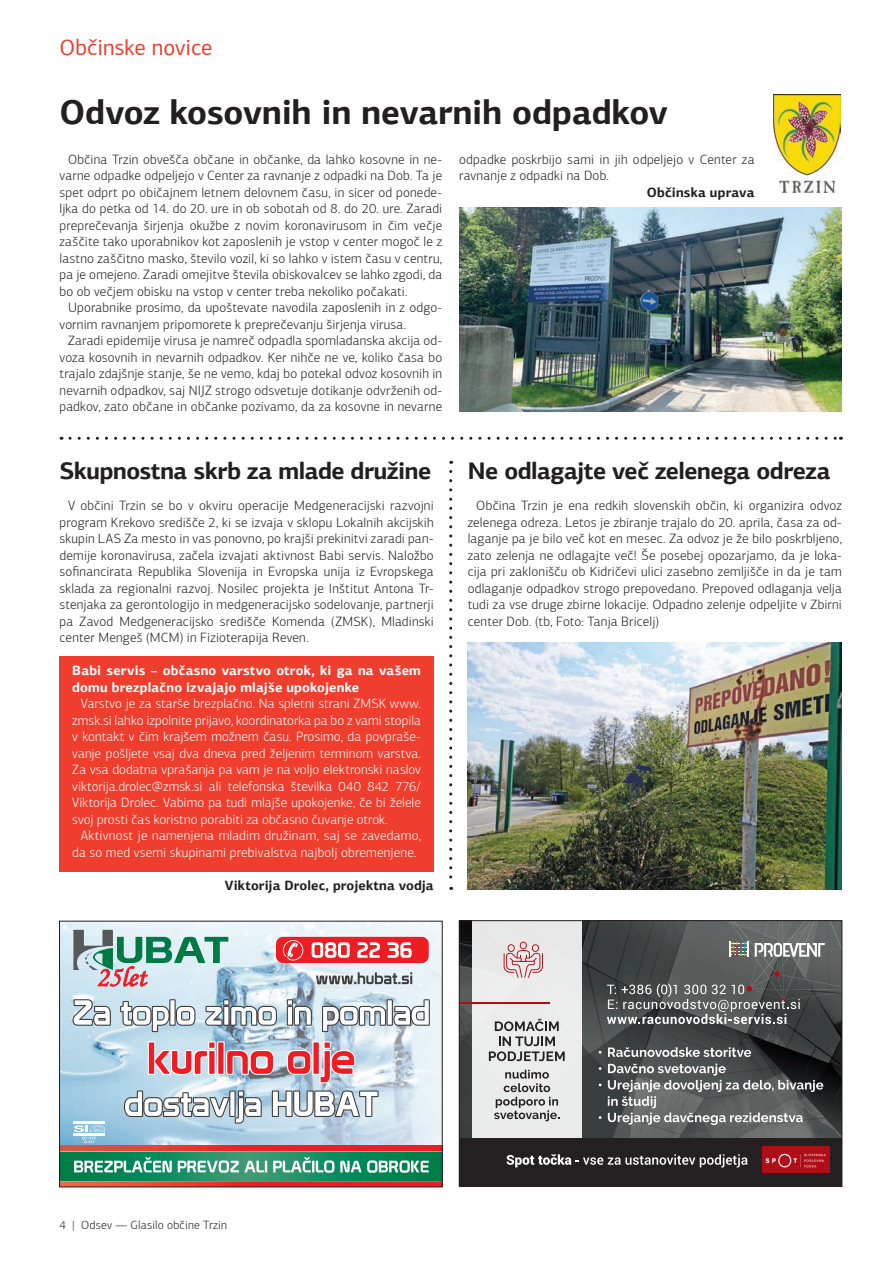
<style>
.page{position:relative;width:893px;height:1263px;background:#fff}
.page>*{position:absolute;margin:0;border:0;box-sizing:border-box;transform-origin:0 0}
.t1{font:700 34.5px "PF Agora Sans Pro";letter-spacing:-.005em;color:#231f20}
.t2{font:700 24px "PF Agora Sans Pro";letter-spacing:-.015em;color:#231f20}
.t3{font:22.5px "PF Agora Sans Pro";color:#ef3e2e}
.t4{font:300 13.5px/16.5px "PF Agora Sans Pro";letter-spacing:.01em;color:#231f20;text-align:justify}
.t5{font:300 13.5px/16.5px "PF Agora Sans Pro";letter-spacing:.01em;color:#fff;text-align:justify}
.t6{font:700 13.5px/16.5px "PF Agora Sans Pro";letter-spacing:.015em;color:#fff}
.t7{font:700 13.5px "PF Agora Sans Pro";letter-spacing:.01em;color:#231f20}
.t8{font:300 12px "PF Agora Sans Pro";letter-spacing:.015em;color:#231f20}
</style>
<div class="page">
<div style="left:60px;top:656px;width:374px;height:216px;background:#ef3e2e"></div>
<img style="left:459px;top:207px;width:383px;height:204px">
<svg style="left:70px;top:437px;width:771px;height:3px"></svg>
<svg style="left:449px;top:471px;width:3px;height:419px"></svg>
<img style="left:468px;top:642px;width:374px;height:248px">
<img style="left:774px;top:94px;width:67px;height:98px">
<img style="left:61px;top:923px;width:380px;height:223px">
<svg style="left:316px;top:972px;width:96px;height:12px"></svg>
<img style="left:61px;top:1146px;width:380px;height:39px">
<svg style="left:72px;top:930px;width:156px;height:56px;background:#a5c1bd"></svg>
<div style="left:276px;top:937px;width:153px;height:26px;background:#ee1d23;border-radius:7px"></div>
<svg style="left:283px;top:940px;width:20px;height:20px"></svg>
<svg style="left:312px;top:942px;width:100px;height:16px"></svg>
<svg style="left:71px;top:997px;width:360px;height:146px;background:#c1c9d4"></svg>
<svg style="left:61px;top:1151px;width:380px;height:30px;background:#449f7b"></svg>
<div style="left:59px;top:921px;width:384px;height:266px;border:1px solid #231f20"></div>
<svg style="left:461px;top:922px;width:379px;height:263px;background:#787575"></svg>
<svg style="left:607px;top:921px;width:236px;height:103px;background:#5e6261"></svg>
<div style="left:459px;top:920px;width:383px;height:267px;border:1px solid #231f20"></div>
<h3 class="t3" style="left:60px;top:34px;width:154px">Občinske novice</h3>
<h1 class="t1" style="left:60px;top:90px;width:610px">Odvoz kosovnih in nevarnih odpadkov</h1>
<p class="t4" style="left:60px;top:151px;width:384px;text-indent:8px">Občina Trzin obvešča občane in občanke, da lahko kosovne in ne&shy;varne odpadke odpeljejo v Center za ravnanje z odpadki na Dob. Ta je spet odprt po običajnem letnem delovnem času, in sicer od ponede&shy;ljka do petka od 14. do 20. ure in ob sobotah od 8. do 20. ure. Zaradi preprečevanja širjenja okužbe z novim koronavirusom in čim večje zaščite tako uporabnikov kot zaposlenih je vstop v center mogoč le z lastno zaščitno masko, število vozil, ki so lahko v istem času v centru, pa je omejeno. Zaradi omejitve števila obiskovalcev se lahko zgodi, da bo ob večjem obisku na vstop v center treba nekoliko počakati.</p>
<p class="t4" style="left:60px;top:300px;width:384px;text-indent:8px">Uporabnike prosimo, da upoštevate navodila zaposlenih in z odgo&shy;vornim ravnanjem pripomorete k preprečevanju širjenja virusa.</p>
<p class="t4" style="left:60px;top:333px;width:384px;text-indent:8px">Zaradi epidemije virusa je namreč odpadla spomladanska akcija od&shy;voza kosovnih in nevarnih odpadkov. Ker nihče ne ve, koliko časa bo trajalo zdajšnje stanje, še ne vemo, kdaj bo potekal odvoz kosovnih in nevarnih odpadkov, saj NIJZ strogo odsvetuje dotikanje odvrženih od&shy;padkov, zato občane in občanke pozivamo, da za kosovne in nevarne</p>
<p class="t4" style="left:459px;top:151px;width:297px">odpadke poskrbijo sami in jih odpeljejo v Center za ravnanje z odpadki na Dob.</p>
<p class="t7" style="left:647px;top:184px;width:109px">Občinska uprava</p>
<h2 class="t2" style="left:60px;top:455px;width:373px">Skupnostna skrb za mlade družine</h2>
<p class="t4" style="left:60px;top:498px;width:376px;text-indent:9px">V občini Trzin se bo v okviru operacije Medgeneracijski razvojni program Krekovo središče 2, ki se izvaja v sklopu Lokalnih akcijskih skupin LAS Za mesto in vas ponovno, po krajši prekinitvi zaradi pan&shy;demije koronavirusa, začela izvajati aktivnost Babi servis. Naložbo sofinancirata Republika Slovenija in Evropska unija iz Evropskega sklada za regionalni razvoj. Nosilec projekta je Inštitut Antona Tr&shy;stenjaka za gerontologijo in medgeneracijsko sodelovanje, partnerji pa Zavod Medgeneracijsko središče Komenda (ZMSK), Mladinski center Mengeš (MCM) in Fizioterapija Reven.</p>
<p class="t6" style="left:72px;top:662px;width:350px">Babi servis – občasno varstvo otrok, ki ga na vašem domu brezplačno izvajajo mlajše upokojenke</p>
<p class="t5" style="left:72px;top:696px;width:350px;text-indent:9px">Varstvo je za starše brezplačno. Na spletni strani ZMSK www. zmsk.si lahko izpolnite prijavo, koordinatorka pa bo z vami stopila v kontakt v čim krajšem možnem času. Prosimo, da povpraše&shy;vanje pošljete vsaj dva dneva pred željenim terminom varstva.<br>Za vsa dodatna vprašanja pa vam je na voljo elektronski naslov viktorija.drolec@zmsk.si ali telefonska številka 040 842 776/ Viktorija Drolec. Vabimo pa tudi mlajše upokojenke, če bi želele svoj prosti čas koristno porabiti za občasno čuvanje otrok.</p>
<p class="t5" style="left:72px;top:828px;width:350px;text-indent:9px">Aktivnost je namenjena mladim družinam, saj se zavedamo, da so med vsemi skupinami prebivalstva najbolj obremenjene.</p>
<p class="t7" style="left:225px;top:877px;width:210px">Viktorija Drolec, projektna vodja</p>
<h2 class="t2" style="left:468px;top:455px;width:364px">Ne odlagajte več zelenega odreza</h2>
<p class="t4" style="left:468px;top:498px;width:376px;text-indent:9px">Občina Trzin je ena redkih slovenskih občin, ki organizira odvoz zelenega odreza. Letos je zbiranje trajalo do 20. aprila, časa za od&shy;laganje pa je bilo več kot en mesec. Za odvoz je že bilo poskrbljeno, zato zelenja ne odlagajte več! Še posebej opozarjamo, da je loka&shy;cija pri zaklonišču ob Kidričevi ulici zasebno zemljišče in da je tam odlaganje odpadkov strogo prepovedano. Prepoved odlaganja velja tudi za vse druge zbirne lokacije. Odpadno zelenje odpeljite v Zbirni center Dob. (tb, Foto: Tanja Bricelj)</p>
<p class="t8" style="left:60px;top:1218px;width:169px">4 | Odsev — Glasilo občine Trzin</p>
</div>
